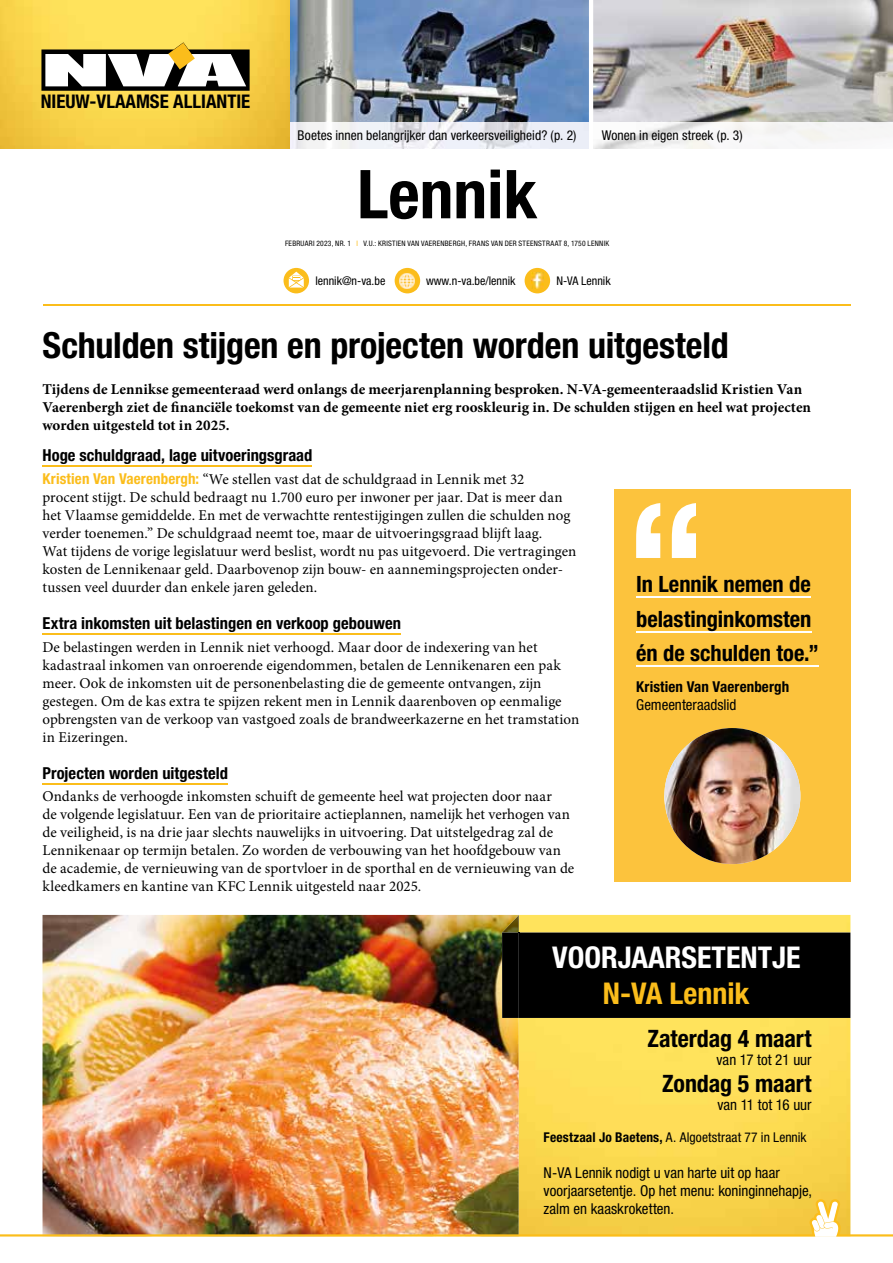
<style>
.page{position:relative;width:893px;height:1263px;background:#fff}
.page>*{position:absolute;margin:0;border:0;box-sizing:border-box;transform-origin:0 0}
.t1{font:700 condensed 67.5px "Helvetica Neue LT Std";color:#000}
.t2{font:700 condensed 36px "Helvetica Neue LT Std";letter-spacing:-.005em;color:#000}
.t3{font:700 condensed 30px "Helvetica Neue LT Std";color:#fff}
.t4{font:700 condensed 30px "Helvetica Neue LT Std";color:#fbbd1b}
.t5{font:700 condensed 24px "Helvetica Neue LT Std";letter-spacing:-.005em;color:#000}
.t6{font:700 condensed 22.5px/34.5px "Helvetica Neue LT Std";color:#000}
.t7{font:700 condensed 18.9px "Helvetica Neue LT Std";color:#000}
.t8{font:700 condensed 16.5px "Helvetica Neue LT Std";color:#000}
.t9{font:15px/18px "Minion Pro";color:#000}
.t10{font:700 15px/18px "Minion Pro";color:#000}
.t11{font:condensed 15px/18px "Helvetica Neue LT Std";color:#000}
.t12{font:700 condensed 15px "Helvetica Neue LT Std";letter-spacing:.005em;color:#000}
.t13{font:condensed 13.5px "Helvetica Neue LT Std";color:#000}
.t14{font:condensed 12px "Helvetica Neue LT Std";color:#000}
.t15{font:condensed 7.5px "Helvetica Neue LT Std";letter-spacing:.035em;color:#000}
.s1{color:#fbbd1b}
.s2{font-family:"Helvetica Neue LT Std";font-weight:700;font-stretch:condensed;color:#fbbd1b}
.s3{font-weight:700}
</style>
<div class="page">
<hr style="left:43px;top:466px;width:269px;height:1px;background:#fbbd1b">
<hr style="left:43px;top:633px;width:358px;height:2px;background:#fbbd1b">
<hr style="left:43px;top:783px;width:185px;height:1px;background:#fbbd1b">
<img style="left:289px;top:0;width:300px;height:122px">
<img style="left:593px;top:0;width:300px;height:122px">
<img style="left:289px;top:122px;width:300px;height:27px">
<div style="left:614px;top:489px;width:236px;height:392px;background:#fcc33d"></div>
<hr style="left:636px;top:597px;width:175px;height:1px;background:#fff">
<hr style="left:636px;top:631px;width:176px;height:1px;background:#fff">
<hr style="left:636px;top:666px;width:183px;height:1px;background:#fff">
<svg style="left:636px;top:503px;width:60px;height:55px"></svg>
<img style="left:664px;top:728px;width:136px;height:136px;border-radius:68px">
<img style="left:43px;top:915px;width:476px;height:284px">
<img style="left:519px;top:915px;width:331px;height:284px">
<img style="left:502px;top:933px;width:17px;height:85px">
<div style="left:519px;top:932px;width:331px;height:86px;background:#000"></div>
<svg style="left:502px;top:915px;width:18px;height:18px"></svg>
<hr style="left:43px;top:305px;width:807px;height:1px;background:#fbbd1b">
<svg style="left:0;top:0;width:289px;height:149px;background:#f7d24a"></svg>
<svg style="left:41px;top:42px;width:209px;height:49px"></svg>
<img style="left:0;top:1199px;width:893px;height:37px">
<div style="left:395px;top:268px;width:25px;height:25px;background:#fbbd1b;border-radius:50%"></div>
<img style="left:398px;top:271px;width:19px;height:19px">
<div style="left:284px;top:268px;width:25px;height:25px;background:#fbbd1b;border-radius:50%"></div>
<svg style="left:289px;top:272px;width:15px;height:16px"></svg>
<div style="left:525px;top:268px;width:25px;height:25px;background:#fbbd1b;border-radius:50%"></div>
<img style="left:531px;top:273px;width:12px;height:16px">
<p class="t7" style="left:41px;top:90px;width:211px">NIEUW-VLAAMSE ALLIANTIE</p>
<p class="t13" style="left:298px;top:128px;width:280px">Boetes innen belangrijker dan verkeersveiligheid? (p. 2)</p>
<p class="t13" style="left:602px;top:128px;width:143px">Wonen in eigen streek (p. 3)</p>
<h1 class="t1" style="left:357px;top:153px;width:181px">Lennik</h1>
<p class="t15" style="left:285px;top:239px;width:326px">FEBRUARI 2023, NR. 1 <span class="s1">I</span> V.U.: KRISTIEN VAN VAERENBERGH, FRANS VAN DER STEENSTRAAT 8, 1750 LENNIK</p>
<p class="t14" style="left:315px;top:274px;width:72px">lennik@n-va.be</p>
<p class="t14" style="left:426px;top:274px;width:91px">www.n-va.be/lennik</p>
<p class="t14" style="left:556px;top:274px;width:56px">N-VA Lennik</p>
<h2 class="t2" style="left:43px;top:324px;width:688px">Schulden stijgen en projecten worden uitgesteld</h2>
<p class="t10" style="left:43px;top:380px;width:770px">Tijdens de Lennikse gemeenteraad werd onlangs de meerjarenplanning besproken. N-VA-gemeenteraadslid Kristien Van<br>Vaerenbergh ziet de nanciële toekomst van de gemeente niet erg rooskleurig in. De schulden stijgen en heel wat projecten worden uitgesteld tot in 2025.</p>
<p class="t8" style="left:43px;top:446px;width:271px">Hoge schuldgraad, lage uitvoeringsgraad</p>
<p class="t9" style="left:43px;top:470px;width:535px"><span class="s2">Kristien Van Vaerenbergh:</span> “We stellen vast dat de schuldgraad in Lennik met 32<br>procent stijgt. De schuld bedraagt nu 1.700 euro per inwoner per jaar. Dat is meer dan het Vlaamse gemiddelde. En met de verwachtte rentestijgingen zullen die schulden nog verder toenemen.” De schuldgraad neemt toe, maar de uitvoeringsgraad blijft laag.<br>Wat tijdens de vorige legislatuur werd beslist, wordt nu pas uitgevoerd. Die vertragingen kosten de Lennikenaar geld. Daarbovenop zijn bouw- en aannemingsprojecten onder&shy;tussen veel duurder dan enkele jaren geleden.</p>
<p class="t8" style="left:43px;top:613px;width:360px">Extra inkomsten uit belastingen en verkoop gebouwen</p>
<p class="t9" style="left:43px;top:638px;width:538px">De belastingen werden in Lennik niet verhoogd. Maar door de indexering van het kadastraal inkomen van onroerende eigendommen, betalen de Lennikenaren een pak meer. Ook de inkomsten uit de personenbelasting die de gemeente ontvangen, zijn gestegen. Om de kas extra te spijzen rekent men in Lennik daarenboven op eenmalige opbrengsten van de verkoop van vastgoed zoals de brandweerkazerne en het tramstation in Eizeringen.</p>
<p class="t8" style="left:43px;top:763px;width:187px">Projecten worden uitgesteld</p>
<p class="t9" style="left:43px;top:787px;width:533px">Ondanks de verhoogde inkomsten schuift de gemeente heel wat projecten door naar<br>de volgende legislatuur. Een van de prioritaire actieplannen, namelijk het verhogen van de veiligheid, is na drie jaar slechts nauwelijks in uitvoering. Dat uitstelgedrag zal de Lennikenaar op termijn betalen. Zo worden de verbouwing van het hoofdgebouw van de academie, de vernieuwing van de sportvloer in de sporthal en de vernieuwing van de kleedkamers en kantine van KFC Lennik uitgesteld naar 2025.</p>
<h3 class="t6" style="left:636px;top:567px;width:184px">In Lennik nemen de belastinginkomsten én de schulden toe.”</h3>
<p class="t12" style="left:636px;top:678px;width:155px">Kristien Van Vaerenbergh</p>
<p class="t11" style="left:636px;top:696px;width:102px">Gemeenteraadslid</p>
<h3 class="t3" style="left:552px;top:939px;width:250px">VOORJAARSETENTJE</h3>
<h3 class="t4" style="left:603px;top:975px;width:148px">N-VA Lennik</h3>
<h3 class="t5" style="left:647px;top:1024px;width:166px">Zaterdag 4 maart</h3>
<p class="t11" style="left:717px;top:1051px;width:96px">van 17 tot 21 uur</p>
<h3 class="t5" style="left:662px;top:1069px;width:151px">Zondag 5 maart</h3>
<p class="t11" style="left:717px;top:1096px;width:96px">van 11 tot 16 uur</p>
<p class="t13" style="left:544px;top:1129px;width:264px"><span class="s3">Feestzaal Jo Baetens,</span> A. Algoetstraat 77 in Lennik</p>
<p class="t11" style="left:544px;top:1163px;width:270px">N-VA Lennik nodigt u van harte uit op haar voorjaarsetentje. Op het menu: koninginnehapje, zalm en kaaskroketten.</p>
</div>
